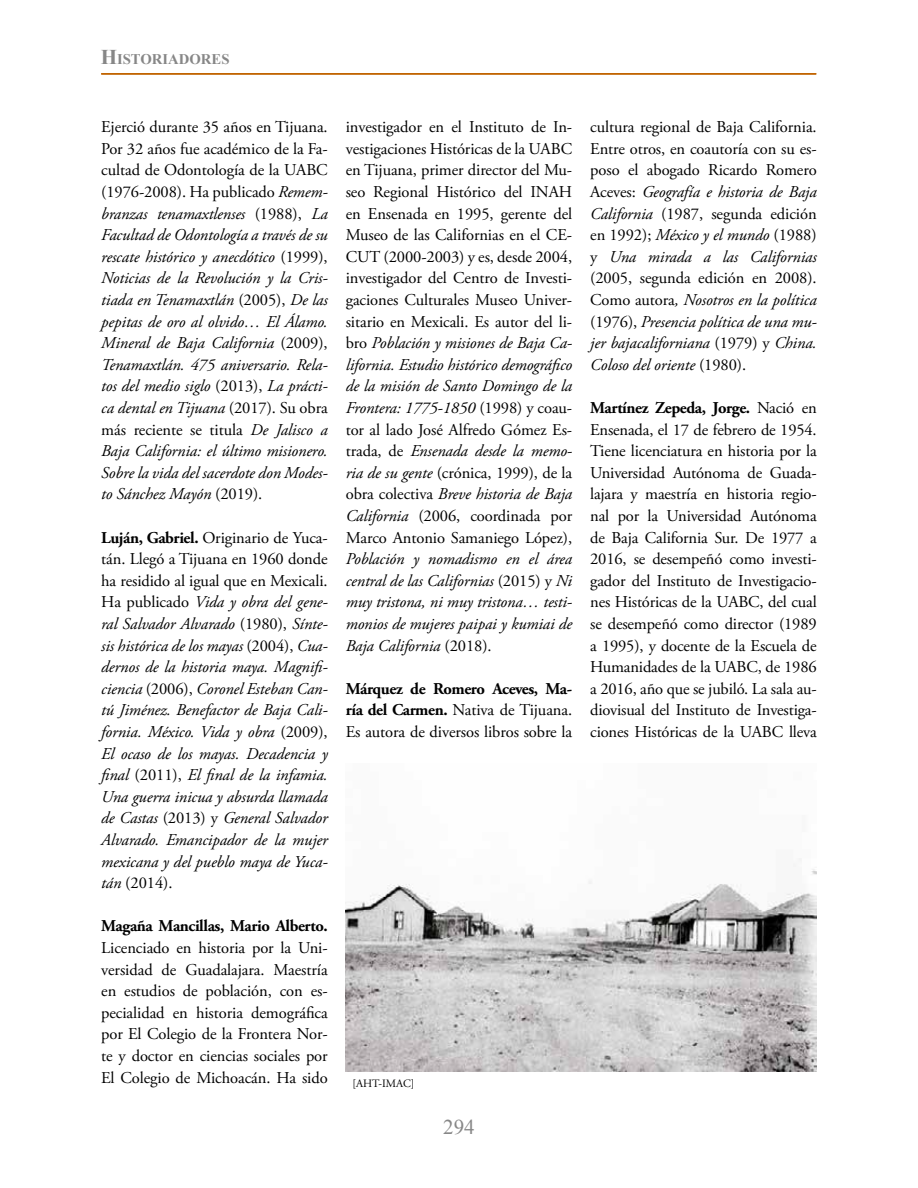
<style>
.page{position:relative;width:918px;height:1188px;background:#fff}
.page>*{position:absolute;margin:0;border:0;box-sizing:border-box;transform-origin:0 0}
.t1{font:21px "Times New Roman";color:#878787}
.t2{font:16.5px/21.6px "Adobe Garamond Pro";letter-spacing:-.005em;color:#000;text-align:justify}
.t3{font:italic 16.5px/21.6px "Adobe Garamond Pro";letter-spacing:-.005em;color:#000;text-align:justify}
.t4{font:700 16.5px "Adobe Garamond Pro";letter-spacing:-.025em;color:#000}
.t5{font:700 14.7px "Times New Roman";color:#878787}
.t6{font:11.25px "Adobe Garamond Pro";color:#000}
.s1{font-size:21px}
.s2{font-style:normal}
.s3{font-weight:700;font-style:normal}
.s4{font-style:italic}
.s5{font-weight:700}
</style>
<div class="page">
<hr style="left:101px;top:73px;width:715px;height:2px;background:#c16400">
<img style="left:346px;top:858px;width:471px;height:214px">
<p class="t5" style="left:101px;top:49px;width:130px"><span class="s1">H</span>ISTORIADORES</p>
<p class="t3" style="left:101px;top:117px;width:228px"><span class="s2">Ejerció durante 35 años en Tijuana.<br>Por 32 años fue académico de la Fa&shy;cultad de Odontología de la UABC (1976-2008). Ha publicado</span> Remem&shy;branzas tenamaxtlenses <span class="s2">(1988),</span> La Facultad de Odontología a través de su rescate histórico y anecdótico <span class="s2">(1999), </span>Noticias de la Revolución y la Cris&shy;tiada en Tenamaxtlán <span class="s2">(2005),</span> De las pepitas de oro al olvido… El Álamo.<br>Mineral de Baja California <span class="s2">(2009), </span>Tenamaxtlán. 475 aniversario. Rela&shy;tos del medio siglo <span class="s2">(2013),</span> La prácti&shy;ca dental en Tijuana <span class="s2">(2017). Su obra más reciente se titula</span> De Jalisco a Baja California: el último misionero.<br>Sobre la vida del sacerdote don Modes&shy;to Sánchez Mayón <span class="s2">(2019).</span></p>
<p class="t3" style="left:101px;top:527px;width:228px"><span class="s3">Luján, Gabriel.</span> <span class="s2">Originario de Yuca&shy;tán. Llegó a Tijuana en 1960 donde ha residido al igual que en Mexicali.<br>Ha publicado</span> Vida y obra del gene&shy;ral Salvador Alvarado <span class="s2">(1980),</span> Sínte&shy;sis histórica de los mayas <span class="s2">(2004),</span> Cua&shy;dernos de la historia maya. Magnifi&shy;ciencia <span class="s2">(2006),</span> Coronel Esteban Can&shy;tú Jiménez. Benefactor de Baja Cali&shy;fornia. México. Vida y obra <span class="s2">(2009), </span>El ocaso de los mayas. Decadencia y final <span class="s2">(2011),</span> El final de la infamia.<br>Una guerra inicua y absurda llamada de Castas <span class="s2">(2013) y</span> General Salvador Alvarado. Emancipador de la mujer mexicana y del pueblo maya de Yuca&shy;tán <span class="s2">(2014).</span></p>
<p class="t4" style="left:101px;top:917px;width:228px">Magaña Mancillas, Mario Alberto.</p>
<p class="t2" style="left:101px;top:938px;width:228px">Licenciado en historia por la Uni&shy;versidad de Guadalajara. Maestría en estudios de población, con es&shy;pecialidad en historia demográfica por El Colegio de la Frontera Nor&shy;te y doctor en ciencias sociales por El Colegio de Michoacán. Ha sido</p>
<p class="t2" style="left:346px;top:117px;width:228px">investigador en el Instituto de In&shy;vestigaciones Históricas de la UABC en Tijuana, primer director del Mu&shy;seo Regional Histórico del INAH en Ensenada en 1995, gerente del Museo de las Californias en el CE-CUT (2000-2003) y es, desde 2004, investigador del Centro de Investi&shy;gaciones Culturales Museo Univer&shy;sitario en Mexicali. Es autor del li&shy;bro <span class="s4">Población y misiones de Baja Ca&shy;lifornia. Estudio histórico demográfico de la misión de Santo Domingo de la Frontera: 1775-1850</span> (1998) y coau&shy;tor al lado José Alfredo Gómez Es&shy;trada, de <span class="s4">Ensenada desde la memo&shy;ria de su gente</span> (crónica, 1999), de la obra colectiva <span class="s4">Breve historia de Baja California</span> (2006, coordinada por Marco Antonio Samaniego López),</p>
<p class="t3" style="left:346px;top:549px;width:228px">Población y nomadismo en el área central de las Californias <span class="s2">(2015) y</span> Ni muy tristona, ni muy tristona… testi&shy;monios de mujeres paipai y kumiai de Baja California <span class="s2">(2018).</span></p>
<p class="t2" style="left:346px;top:678px;width:228px"><span class="s5">Márquez de Romero Aceves, Ma&shy;ría del Carmen.</span> Nativa de Tijuana.<br>Es autora de diversos libros sobre la</p>
<p class="t2" style="left:590px;top:117px;width:228px">cultura regional de Baja California.<br>Entre otros, en coautoría con su es&shy;poso el abogado Ricardo Romero Aceves: <span class="s4">Geografía e historia de Baja California</span> (1987, segunda edición en 1992); <span class="s4">México y el mundo</span> (1988) y <span class="s4">Una mirada a las Californias </span>(2005, segunda edición en 2008).<br>Como autora<span class="s4">, Nosotros en la política </span>(1976), <span class="s4">Presencia política de una mu&shy;jer bajacaliforniana</span> (1979) y <span class="s4">China.<br>Coloso del oriente</span> (1980).</p>
<p class="t2" style="left:590px;top:398px;width:228px"><span class="s5">Martínez Zepeda, Jorge.</span> Nació en Ensenada, el 17 de febrero de 1954.<br>Tiene licenciatura en historia por la Universidad Autónoma de Guada&shy;lajara y maestría en historia regio&shy;nal por la Universidad Autónoma de Baja California Sur. De 1977 a 2016, se desempeñó como investi&shy;gador del Instituto de Investigacio&shy;nes Históricas de la UABC, del cual se desempeñó como director (1989 a 1995), y docente de la Escuela de Humanidades de la UABC, de 1986 a 2016, año que se jubiló. La sala au&shy;diovisual del Instituto de Investiga&shy;ciones Históricas de la UABC lleva</p>
<p class="t6" style="left:352px;top:1076px;width:63px">[AHT-IMAC]</p>
<p class="t1" style="left:443px;top:1113px;width:33px">294</p>
</div>
